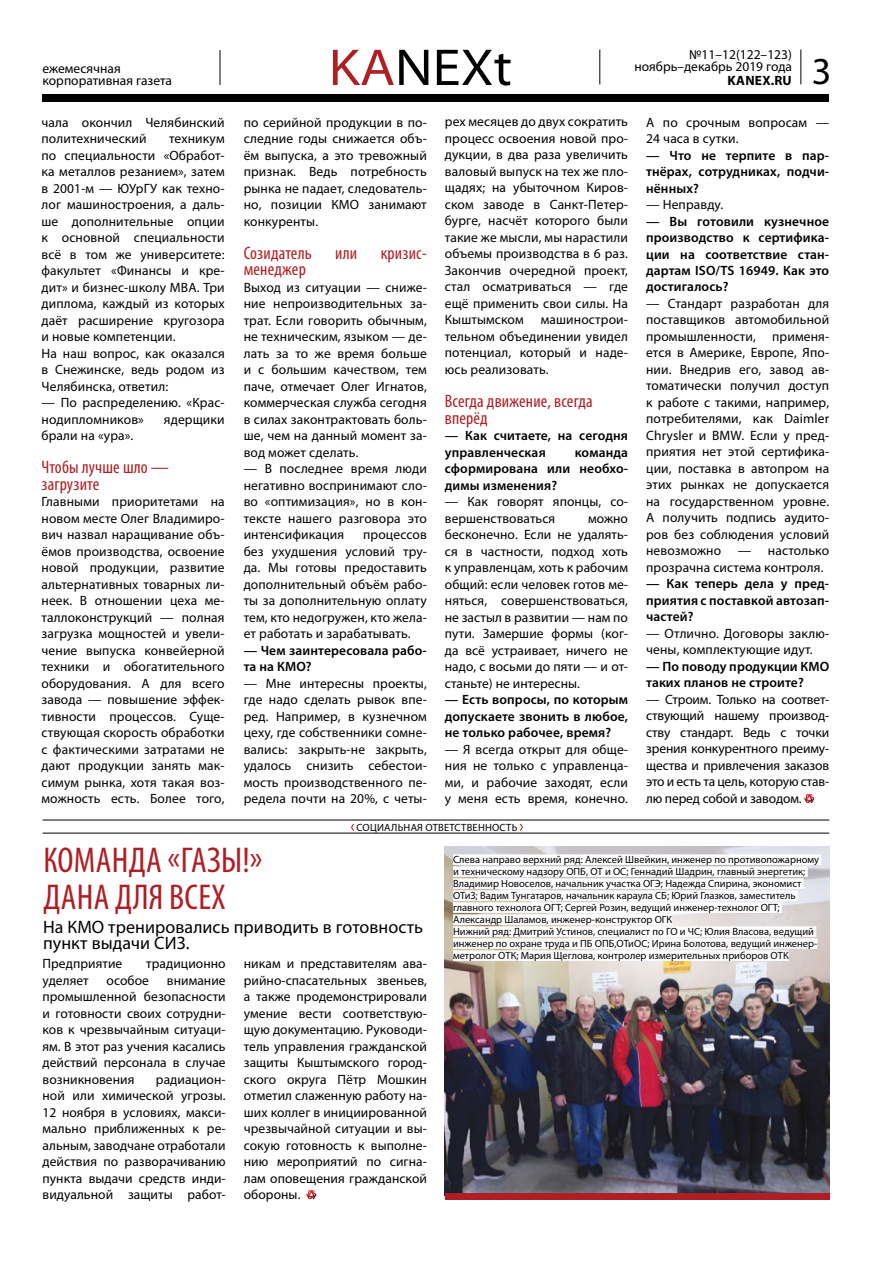
<style>
.page{position:relative;width:893px;height:1263px;background:#fff}
.page>*{position:absolute;margin:0;border:0;box-sizing:border-box;transform-origin:0 0}
.t1{font:semi-expanded 52.2px "Myriad Pro";color:#000}
.t2{font:38.25px "Myriad Pro";color:#000}
.t3{font:condensed 36px/37.5px "Myriad Pro";letter-spacing:.01em;color:#af1e23}
.t4{font:condensed 18px/16.5px "Myriad Pro";letter-spacing:.01em;color:#af1e23}
.t5{font:18px/16.2px "Myriad Pro";letter-spacing:.005em;color:#000}
.t6{font:13.5px/16.5px "Myriad Pro";letter-spacing:.01em;color:#000;text-align:justify}
.t7{font:600 13.5px/16.5px "Myriad Pro";letter-spacing:.01em;color:#000;text-align:justify}
.t8{font:700 13.5px "Myriad Pro";letter-spacing:.02em;color:#000}
.t9{font:10.5px/12px "Myriad Pro";color:#000}
.t10{font:10.5px "Myriad Pro";letter-spacing:.02em;color:#000}
.s1{color:#af1e23}
</style>
<div class="page">
<div style="left:43px;top:94px;width:786px;height:8px;background:#000"></div>
<hr style="left:599px;top:50px;width:1px;height:34px;background:#000">
<hr style="left:220px;top:50px;width:1px;height:35px;background:#000">
<hr style="left:800px;top:49px;width:1px;height:35px;background:#000">
<svg style="left:306px;top:1190px;width:10px;height:9px"></svg>
<hr style="left:43px;top:820px;width:786px;height:1px;background:#000">
<hr style="left:43px;top:833px;width:786px;height:1px;background:#000">
<svg style="left:351px;top:824px;width:3px;height:7px"></svg>
<svg style="left:520px;top:824px;width:3px;height:7px"></svg>
<img style="left:445px;top:846px;width:384px;height:347px">
<div style="left:445px;top:1193px;width:384px;height:6px;background:#af1e23"></div>
<div style="left:453px;top:854px;width:368px;height:11px;background:#fff"></div>
<div style="left:453px;top:866px;width:355px;height:11px;background:#fff"></div>
<div style="left:453px;top:878px;width:351px;height:11px;background:#fff"></div>
<div style="left:453px;top:890px;width:345px;height:11px;background:#fff"></div>
<div style="left:453px;top:902px;width:329px;height:11px;background:#fff"></div>
<div style="left:453px;top:914px;width:219px;height:11px;background:#fff"></div>
<div style="left:453px;top:926px;width:363px;height:11px;background:#fff"></div>
<div style="left:453px;top:938px;width:364px;height:11px;background:#fff"></div>
<div style="left:453px;top:950px;width:336px;height:11px;background:#fff"></div>
<svg style="left:804px;top:794px;width:10px;height:9px"></svg>
<p class="t6" style="left:43px;top:62px;width:131px;line-height:12px">ежемесячная корпоративная газета</p>
<p class="t6" style="left:42px;top:114px;width:185px">чала окончил Челябинский политехнический</p>
<p class="t6" style="left:42px;top:130px;width:185px;text-align:left;text-indent:128px">техникум по специальности «Обработ&shy;ка металлов резанием», затем в 2001-м — ЮУрГУ как техно&shy;лог машиностроения, а даль&shy;ше дополнительные опции к основной специальности всё в том же университете: факультет «Финансы и кре&shy;дит» и бизнес-школу МВА. Три диплома, каждый из которых даёт расширение кругозора и новые компетенции.<br>На наш вопрос, как оказался в Снежинске, ведь родом из<br>Челябинска, ответил:</p>
<p class="t6" style="left:42px;top:394px;width:185px">— По распределению. «Крас&shy;нодипломников»</p>
<p class="t6" style="left:164px;top:411px;width:62px">ядерщики</p>
<p class="t6" style="left:42px;top:427px;width:93px">брали на «ура».</p>
<h3 class="t4" style="left:42px;top:459px;width:129px">Чтобы лучше шло — загрузите</h3>
<p class="t6" style="left:42px;top:493px;width:185px">Главными приоритетами на новом месте Олег Владимиро&shy;вич назвал наращивание объ&shy;ёмов производства, освоение новой продукции, развитие альтернативных товарных ли&shy;неек. В отношении цеха ме&shy;таллоконструкций — полная загрузка мощностей и увели&shy;чение выпуска конвейерной техники и обогатительного оборудования. А для всего завода — повышение эффек&shy;тивности процессов. Суще&shy;ствующая скорость обработки с фактическими затратами не дают продукции занять мак&shy;симум рынка, хотя такая воз&shy;можность есть. Более того,</p>
<h1 class="t1" style="left:329px;top:35px;width:185px"><span class="s1">KA</span>NEXt</h1>
<p class="t6" style="left:634px;top:48px;width:159px;line-height:12px;text-align:right">№11–12(122–123) ноябрь–декабрь 2019 года</p>
<p class="t8" style="left:727px;top:71px;width:66px">KANEX.RU</p>
<h2 class="t2" style="left:812px;top:48px;width:21px">3</h2>
<p class="t6" style="left:244px;top:114px;width:185px">по серийной продукции в по&shy;следние годы снижается объ&shy;ём выпуска, а это тревожный признак. Ведь потребность рынка не падает, следователь&shy;но, позиции КМО занимают конкуренты.</p>
<h3 class="t4" style="left:244px;top:244px;width:70px">Созидатель</h3>
<h3 class="t4" style="left:335px;top:244px;width:23px">или</h3>
<h3 class="t4" style="left:381px;top:244px;width:48px">кризис-</h3>
<h3 class="t4" style="left:244px;top:261px;width:64px">менеджер</h3>
<p class="t6" style="left:244px;top:279px;width:185px">Выход из ситуации — сниже&shy;ние непроизводительных за&shy;трат. Если говорить обычным, не техническим, языком — де&shy;лать за то же время больше и с большим качеством, тем паче, отмечает Олег Игнатов, коммерческая служба сегодня в силах законтрактовать боль&shy;ше, чем на данный момент за&shy;вод может сделать.</p>
<p class="t6" style="left:244px;top:460px;width:185px">— В последнее время люди негативно воспринимают сло&shy;во «оптимизация», но в кон&shy;тексте нашего разговора это интенсификация</p>
<p class="t6" style="left:244px;top:526px;width:185px;text-indent:119px">процессов без ухудшения условий тру&shy;да. Мы готовы предоставить дополнительный объём рабо&shy;ты за дополнительную оплату тем, кто недогружен, кто жела&shy;ет работать и зарабатывать.</p>
<p class="t7" style="left:244px;top:641px;width:185px">— Чем заинтересовала рабо&shy;та на КМО?</p>
<p class="t6" style="left:244px;top:674px;width:185px">— Мне интересны проекты, где надо сделать рывок впе&shy;ред. Например, в кузнечном цеху, где собственники сомне&shy;вались: закрыть-не закрыть, удалось снизить себестои&shy;мость производственного пе&shy;редела почти на 20%, с четы-</p>
<p class="t6" style="left:445px;top:113px;width:185px">рех месяцев до двух сократить процесс освоения новой про&shy;дукции, в два раза увеличить валовый выпуск на тех же пло&shy;щадях; на убыточном Киров&shy;ском заводе в Санкт-Петер&shy;бурге, насчёт которого были такие же мысли, мы нарастили объемы производства в 6 раз.<br>Закончив очередной проект, стал осматриваться — где ещё применить свои силы. На Кыштымском</p>
<p class="t6" style="left:445px;top:311px;width:185px;text-indent:96px">машинострои&shy;тельном объединении увидел потенциал, который и наде&shy;юсь реализовать.</p>
<h3 class="t4" style="left:445px;top:393px;width:149px">Всегда движение, всегда вперёд</h3>
<p class="t7" style="left:445px;top:427px;width:185px">— Как считаете, на сегодня управленческая</p>
<p class="t7" style="left:445px;top:443px;width:185px;text-indent:130px">команда сформирована или необхо&shy;димы изменения?</p>
<p class="t6" style="left:445px;top:493px;width:185px">— Как говорят японцы, со&shy;вершенствоваться</p>
<p class="t6" style="left:445px;top:510px;width:185px;text-indent:143px">можно бесконечно. Если не удалять&shy;ся в частности, подход хоть к управленцам, хоть к рабочим общий: если человек готов ме&shy;няться, совершенствоваться, не застыл в развитии — нам по пути. Замершие формы (ког&shy;да всё устраивает, ничего не надо, с восьми до пяти — и от&shy;станьте) не интересны.</p>
<p class="t7" style="left:445px;top:691px;width:185px">— Есть вопросы, по которым допускаете звонить в любое, не только рабочее, время?</p>
<p class="t6" style="left:445px;top:741px;width:185px">— Я всегда открыт для обще&shy;ния не только с управленца&shy;ми, и рабочие заходят, если у меня есть время, конечно.</p>
<p class="t10" style="left:357px;top:821px;width:162px">СОЦИАЛЬНАЯ ОТВЕТСТВЕННОСТЬ</p>
<p class="t6" style="left:646px;top:114px;width:185px">А по срочным вопросам —<br>24 часа в сутки.</p>
<p class="t7" style="left:646px;top:146px;width:185px">— Что не терпите в пар&shy;тнёрах, сотрудниках, подчи&shy;нённых?</p>
<p class="t6" style="left:646px;top:196px;width:79px">— Неправду.</p>
<p class="t7" style="left:646px;top:212px;width:185px">— Вы готовили кузнечное производство к сертифика&shy;ции на соответствие стан&shy;дартам ISO/TS 16949. Как это достигалось?</p>
<p class="t6" style="left:646px;top:295px;width:185px">— Стандарт разработан для поставщиков автомобильной промышленности, применя&shy;ется в Америке, Европе, Япо&shy;нии. Внедрив его, завод ав&shy;томатически получил доступ к работе с такими, например, потребителями, как Daimler Chrysler и BMW. Если у пред&shy;приятия нет этой сертифика&shy;ции, поставка в автопром на этих рынках не допускается на государственном уровне.<br>А получить подпись аудито&shy;ров без соблюдения условий невозможно — настолько прозрачна система контроля.</p>
<p class="t7" style="left:646px;top:575px;width:185px">— Как теперь дела у пред&shy;приятия с поставкой автозап&shy;частей?</p>
<p class="t6" style="left:646px;top:625px;width:185px">— Отлично. Договоры заклю&shy;чены, комплектующие идут.</p>
<p class="t7" style="left:646px;top:658px;width:185px">— По поводу продукции КМО таких планов не строите?</p>
<p class="t6" style="left:646px;top:691px;width:185px">— Строим. Только на соответ&shy;ствующий нашему производ&shy;ству стандарт. Ведь с точки зрения конкурентного преиму&shy;щества и привлечения заказов это и есть та цель, которую став&shy;лю перед собой и заводом.</p>
<h3 class="t3" style="left:43px;top:841px;width:221px">КОМАНДА «ГАЗЫ!»<br>ДАНА ДЛЯ ВСЕХ</h3>
<h3 class="t5" style="left:43px;top:919px;width:382px">На КМО тренировались приводить в готовность пункт выдачи СИЗ.</h3>
<p class="t6" style="left:244px;top:955px;width:185px">никам и представителям ава&shy;рийно-спасательных звеньев, а также продемонстрировали умение вести соответствую&shy;щую документацию. Руководи&shy;тель управления гражданской защиты Кыштымского город&shy;ского округа Пётр Мошкин отметил слаженную работу на&shy;ших коллег в инициированной чрезвычайной ситуации и вы&shy;сокую готовность к выполне&shy;нию мероприятий по сигна&shy;лам оповещения гражданской обороны.</p>
<p class="t6" style="left:43px;top:955px;width:81px">Предприятие</p>
<p class="t6" style="left:146px;top:955px;width:81px">традиционно</p>
<p class="t6" style="left:43px;top:972px;width:48px">уделяет</p>
<p class="t6" style="left:107px;top:972px;width:44px">особое</p>
<p class="t6" style="left:43px;top:972px;width:185px;text-indent:124px">внимание промышленной безопасности и готовности своих сотрудни&shy;ков к чрезвычайным ситуаци&shy;ям. В этот раз учения касались действий персонала в случае возникновения</p>
<p class="t6" style="left:43px;top:1071px;width:185px;text-indent:113px">радиацион&shy;ной или химической угрозы.<br>12 ноября в условиях, макси&shy;мально приближенных к ре&shy;альным, заводчане отработали действия по разворачиванию пункта выдачи средств инди&shy;видуальной защиты работ-</p>
<p class="t9" style="left:453px;top:853px;width:368px">Слева направо верхний ряд: Алексей Швейкин, инженер по противопожарному и техническому надзору ОПБ, ОТ и ОС; Геннадий Шадрин, главный энергетик; Владимир Новоселов, начальник участка ОГЭ; Надежда Спирина, экономист ОТиЗ; Вадим Тунгатаров, начальник караула СБ; Юрий Глазков, заместитель главного технолога ОГТ; Сергей Розин, ведущий инженер-технолог ОГТ; Александр Шаламов, инженер-конструктор ОГК<br>Нижний ряд: Дмитрий Устинов, специалист по ГО и ЧС; Юлия Власова, ведущий инженер по охране труда и ПБ ОПБ,ОТиОС; Ирина Болотова, ведущий инженер&shy;метролог ОТК; Мария Щеглова, контролер измерительных приборов ОТК</p>
</div>
